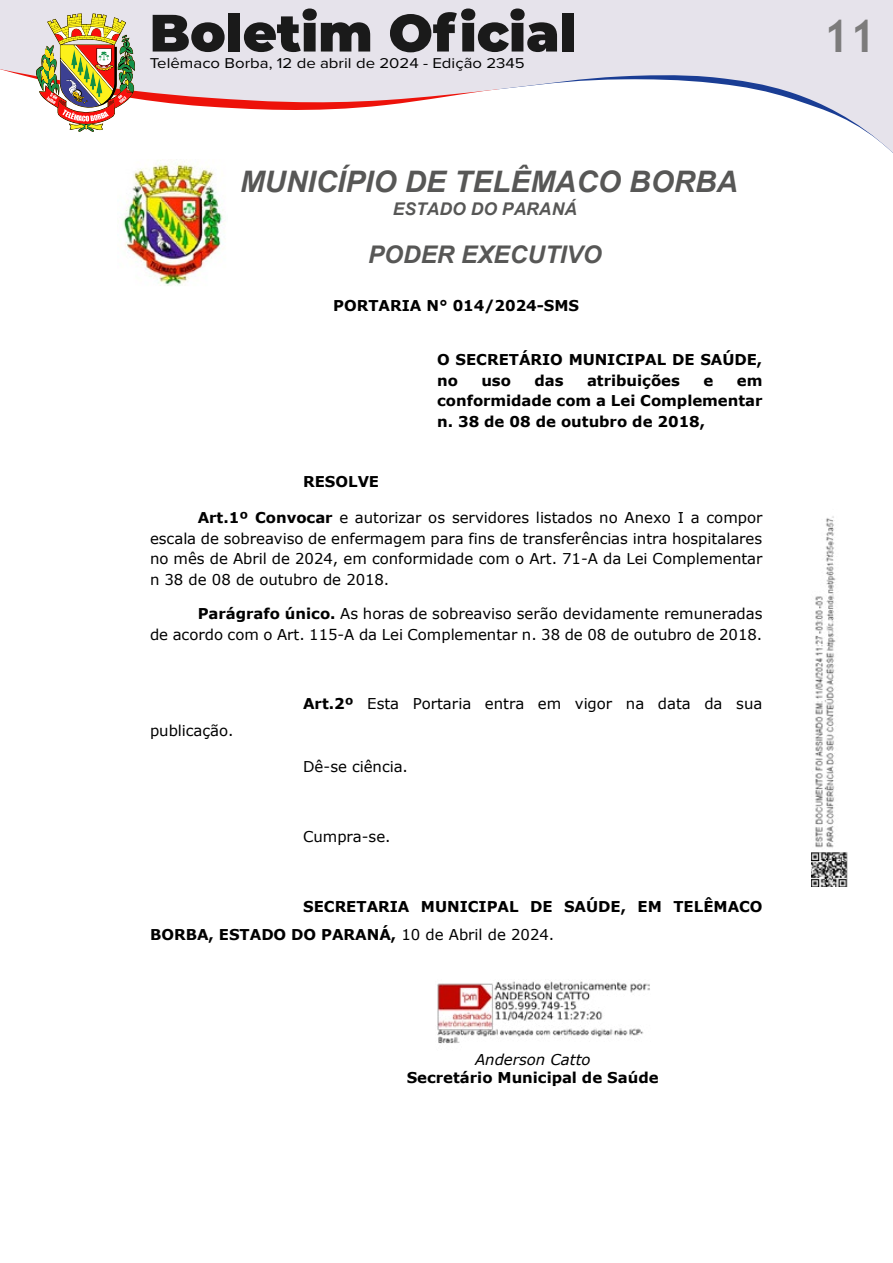
<style>
.page{position:relative;width:893px;height:1263px;background:#fff}
.page>*{position:absolute;margin:0;border:0;box-sizing:border-box;transform-origin:0 0}
.t1{font:700 45px "Trebuchet MS";color:#7c7b7b}
.t2{font:italic 700 29.7px "Arial";color:#575756}
.t3{font:italic 700 24.3px "Arial";color:#575756}
.t4{font:italic 700 17.55px "Arial";color:#575756}
.t5{font:14.85px/20.9px "Verdana";letter-spacing:-.005em;color:#000;text-align:justify}
.t6{font:700 14.85px/20.7px "Verdana";color:#000}
.t7{font:italic 14.85px "Verdana";color:#000}
.t8{font:14.7px "Proxima Nova";color:#000;scale:1.14 1}
.s1{font-weight:700}
.s2{font-weight:400}
</style>
<div class="page">
<div style="left:0;top:0;width:893px;height:9px;background:#e6e3eb"></div>
<svg style="left:0;top:9px;width:893px;height:144px"></svg>
<img style="left:122px;top:160px;width:101px;height:126px">
<img style="left:812px;top:516px;width:36px;height:371px">
<img style="left:437px;top:981px;width:213px;height:63px">
<p class="t8" style="left:150px;top:53px;width:331px">Telêmaco Borba, 12 de abril de 2024 - Edição 2345</p>
<h2 class="t2" style="left:240px;top:162px;width:499px">MUNICÍPIO DE TELÊMACO BORBA</h2>
<p class="t4" style="left:393px;top:197px;width:186px">ESTADO DO PARANÁ</p>
<h3 class="t3" style="left:368px;top:238px;width:235px">PODER EXECUTIVO</h3>
<p class="t6" style="left:333px;top:295px;width:247px">PORTARIA N° 014/2024-SMS</p>
<p class="t6" style="left:437px;top:349px;width:327px">O SECRETÁRIO MUNICIPAL DE SAÚDE, no</p>
<p class="t6" style="left:481px;top:369px;width:31px">uso</p>
<p class="t6" style="left:535px;top:369px;width:31px">das</p>
<p class="t6" style="left:587px;top:369px;width:94px">atribuições</p>
<p class="t6" style="left:703px;top:369px;width:11px">e</p>
<p class="t6" style="left:437px;top:369px;width:327px;text-align:justify;text-indent:300px">em conformidade com a Lei Complementar n. 38 de 08 de outubro de 2018,</p>
<p class="t6" style="left:303px;top:471px;width:77px">RESOLVE</p>
<p class="t5" style="left:150px;top:507px;width:614px;text-indent:48px"><span class="s1">Art.1º Convocar</span> e autorizar os servidores listados no Anexo I a compor escala de sobreaviso de enfermagem para fins de transferências intra hospitalares no mês de Abril de 2024, em conformidade com o Art. 71-A da Lei Complementar n 38 de 08 de outubro de 2018.</p>
<p class="t5" style="left:150px;top:603px;width:614px;text-align:right"><span class="s1">Parágrafo único.</span> As horas de sobreaviso serão devidamente remuneradas<br>de acordo com o Art. 115-A da Lei Complementar n. 38 de 08 de outubro de 2018.</p>
<p class="t5" style="left:150px;top:720px;width:85px">publicação.</p>
<p class="t5" style="left:303px;top:693px;width:461px"><span class="s1">Art.2º</span> Esta Portaria entra em vigor na data da sua</p>
<p class="t5" style="left:303px;top:756px;width:106px">Dê-se ciência.</p>
<p class="t5" style="left:303px;top:826px;width:89px">Cumpra-se.</p>
<p class="t6" style="left:150px;top:893px;width:614px;line-height:27px;text-indent:153px">SECRETARIA MUNICIPAL DE SAÚDE, EM TELÊMACO<br>BORBA, ESTADO DO PARANÁ, <span class="s2">10 de Abril de 2024.</span></p>
<p class="t7" style="left:475px;top:1049px;width:117px">Anderson Catto</p>
<p class="t6" style="left:407px;top:1067px;width:253px">Secretário Municipal de Saúde</p>
<h1 class="t1" style="left:823px;top:8px;width:54px">11</h1>
</div>
